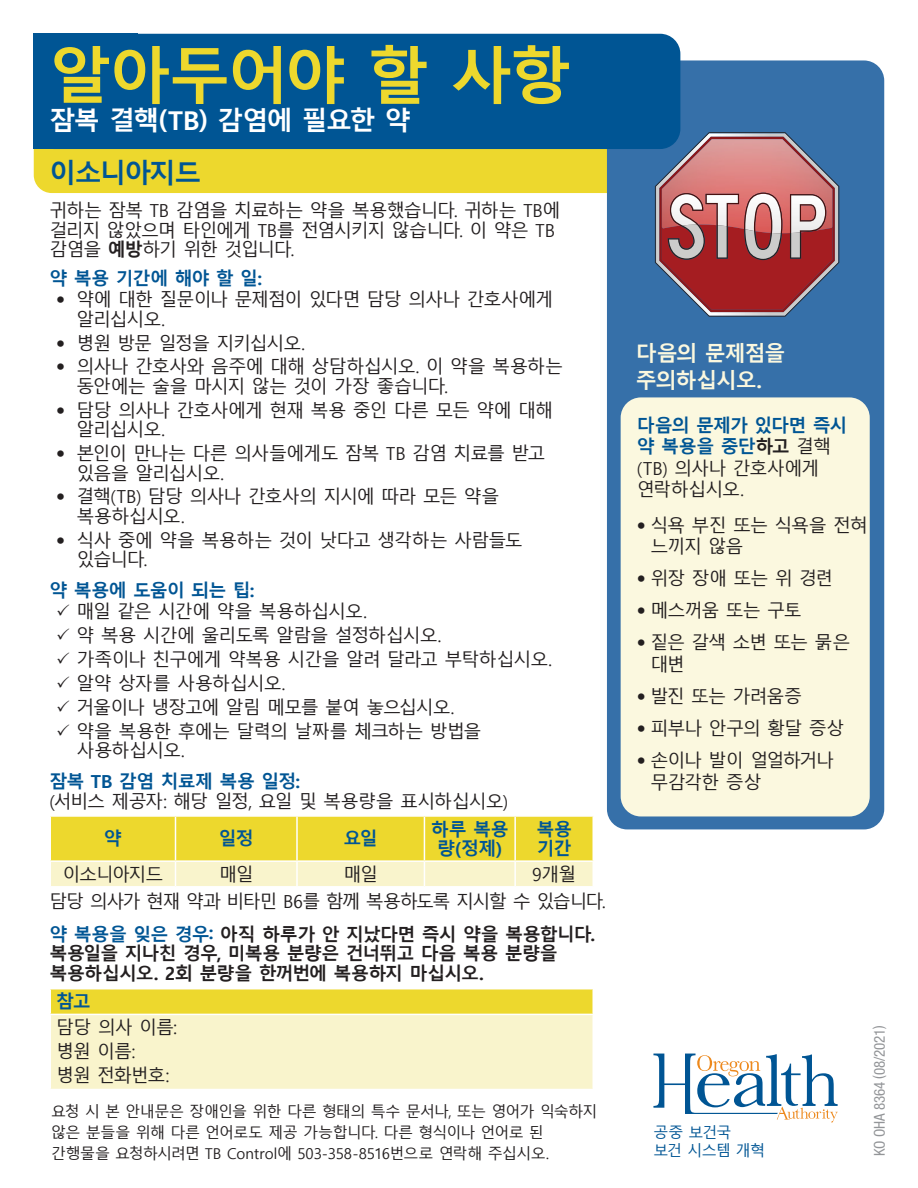
<style>
.page{position:relative;width:918px;height:1188px;background:#fff}
.page>*{position:absolute;margin:0;border:0;box-sizing:border-box;transform-origin:0 0}
.t1{font:700 61.65px "Malgun Gothic";letter-spacing:-.045em;color:#edd82d}
.text{font:700 27px "Malgun Gothic";letter-spacing:-.07em;color:#005594}
.t2{font:700 25.95px "Malgun Gothic";letter-spacing:-.055em;color:#fff}
.subtitle{font:700 21px/27px "Malgun Gothic";letter-spacing:-.055em;color:#fbf8df}
.text-2{font:18px/19.5px "Malgun Gothic";letter-spacing:-.06em;color:#231f20}
.subtitle-2{font:700 18px/19.5px "Malgun Gothic";letter-spacing:-.045em;color:#231f20}
.text-3{font:18px/19.5px "Malgun Gothic";letter-spacing:-.04em;color:#231f20}
.subtitle-3{font:700 18px "Malgun Gothic";letter-spacing:-.035em;color:#005594}
.text-4{font:18px "Malgun Gothic";letter-spacing:-.085em;color:#231f20}
.Center_Table_Blue_12{font:700 18px/19.5px "Malgun Gothic";letter-spacing:-.045em;color:#005594;text-align:center}
.text-5{font:18px "Malgun Gothic";letter-spacing:-.035em;color:#231f20}
.Left_Table_Blue_12_A{font:700 18px "Malgun Gothic";color:#005594}
.footnote{font:15px/21px "Malgun Gothic";letter-spacing:-.045em;color:#231f20}
.t3{font:condensed 15px "Helvetica Neue LT Std";letter-spacing:-.005em;color:#939598}
.t4{font:15px "Malgun Gothic";letter-spacing:-.05em;color:#005594}
.s1{font-weight:700}
.s2{font-family:"Helvetica Neue LT Std";font-stretch:condensed}
.s3{color:#005594}
.s4{font-weight:700;color:#005594}
</style>
<div class="page">
<div style="left:34px;top:126px;width:642px;height:67px;background:#edd82d;border-radius:18px"></div>
<div style="left:607px;top:60px;width:277px;height:769px;background:#3670a9;border-radius:20px"></div>
<div style="left:34px;top:34px;width:646px;height:115px;background:#005594;border-radius:20px"></div>
<div style="left:621px;top:397px;width:249px;height:419px;background:#fbf8df;border-radius:20px"></div>
<svg style="left:50px;top:816px;width:543px;height:70px"></svg>
<hr style="left:515px;top:860px;width:79px;height:2px;background:#fff">
<hr style="left:514px;top:862px;width:2px;height:24px;background:#fff">
<hr style="left:592px;top:862px;width:2px;height:24px;background:#fff">
<div style="left:50px;top:989px;width:543px;height:25px;background:#edd82d"></div>
<div style="left:50px;top:1014px;width:543px;height:76px;background:#f9f4cc"></div>
<svg style="left:50px;top:989px;width:1px;height:25px"></svg>
<hr style="left:592px;top:989px;width:2px;height:25px;background:#fff">
<hr style="left:50px;top:1014px;width:544px;height:1px;background:#fff">
<hr style="left:50px;top:1015px;width:1px;height:74px;background:#fff">
<hr style="left:592px;top:1015px;width:2px;height:74px;background:#fff">
<hr style="left:50px;top:1089px;width:544px;height:1px;background:#fff">
<svg style="left:655px;top:132px;width:184px;height:185px"></svg>
<img style="left:707px;top:195px;width:31px;height:31px">
<svg style="left:653px;top:1054px;width:185px;height:69px"></svg>
<p class="t1" style="left:50px;top:40px;width:523px">알아두어야 할 사항</p>
<p class="t2" style="left:50px;top:105px;width:363px">잠복 결핵(TB) 감염에 필요한 약</p>
<p class="text" style="left:50px;top:157px;width:153px">이소니아지드</p>
<p class="text-2" style="left:50px;top:201px;width:512px">귀하는 잠복 TB 감염을 치료하는 약을 복용했습니다. 귀하는 TB에 걸리지 않았으며 타인에게 TB를 전염시키지 않습니다. 이 약은 TB 감염을 <span class="s1">예방</span>하기 위한 것입니다.</p>
<p class="subtitle-3" style="left:50px;top:267px;width:214px">약 복용 기간에 해야 할 일:</p>
<p class="text-2" style="left:76px;top:290px;width:478px;text-indent:-20px"><span class="s2">•</span> 약에 대한 질문이나 문제점이 있다면 담당 의사나 간호사에게 알리십시오.</p>
<p class="text-2" style="left:56px;top:334px;width:250px"><span class="s2">•</span> 병원 방문 일정을 지키십시오.</p>
<p class="text-3" style="left:76px;top:358px;width:488px;text-indent:-20px"><span class="s2">•</span> 의사나 간호사와 음주에 대해 상담하십시오. 이 약을 복용하는 동안에는 술을 마시지 않는 것이 가장 좋습니다.</p>
<p class="text-2" style="left:76px;top:401px;width:478px;text-indent:-20px"><span class="s2">•</span> 담당 의사나 간호사에게 현재 복용 중인 다른 모든 약에 대해 알리십시오.</p>
<p class="text-2" style="left:76px;top:444px;width:471px;text-indent:-20px"><span class="s2">•</span> 본인이 만나는 다른 의사들에게도 잠복 TB 감염 치료를 받고 있음을 알리십시오.</p>
<p class="text-2" style="left:76px;top:487px;width:425px;text-indent:-20px"><span class="s2">•</span> 결핵(TB) 담당 의사나 간호사의 지시에 따라 모든 약을 복용하십시오.</p>
<p class="text-2" style="left:76px;top:531px;width:448px;text-indent:-20px"><span class="s2">•</span> 식사 중에 약을 복용하는 것이 낫다고 생각하는 사람들도 있습니다.</p>
<p class="subtitle-3" style="left:50px;top:580px;width:207px">약 복용에 도움이 되는 팁:</p>
<p class="text-2" style="left:56px;top:603px;width:312px">✓ 매일 같은 시간에 약을 복용하십시오.</p>
<p class="text-2" style="left:56px;top:626px;width:387px">✓ 약 복용 시간에 울리도록 알람을 설정하십시오.</p>
<p class="text-2" style="left:56px;top:650px;width:497px">✓ 가족이나 친구에게 약복용 시간을 알려 달라고 부탁하십시오.</p>
<p class="text-5" style="left:56px;top:673px;width:231px">✓ 알약 상자를 사용하십시오.</p>
<p class="text-2" style="left:56px;top:698px;width:400px">✓ 거울이나 냉장고에 알림 메모를 붙여 놓으십시오.</p>
<p class="text-2" style="left:76px;top:722px;width:407px;text-indent:-20px">✓ 약을 복용한 후에는 달력의 날짜를 체크하는 방법을 사용하십시오.</p>
<p class="subtitle-3" style="left:50px;top:770px;width:252px">잠복 TB 감염 치료제 복용 일정:</p>
<p class="text-2" style="left:50px;top:792px;width:460px">(서비스 제공자: 해당 일정, 요일 및 복용량을 표시하십시오)</p>
<p class="Center_Table_Blue_12" style="left:104px;top:829px;width:19px">약</p>
<p class="Center_Table_Blue_12" style="left:219px;top:829px;width:36px">일정</p>
<p class="Center_Table_Blue_12" style="left:344px;top:829px;width:36px">요일</p>
<p class="Center_Table_Blue_12" style="left:431px;top:820px;width:79px">하루 복용 량(정제)</p>
<p class="Center_Table_Blue_12" style="left:536px;top:820px;width:37px;text-align:left">복용 기간</p>
<p class="text-2" style="left:62px;top:865px;width:103px">이소니아지드</p>
<p class="text-2" style="left:219px;top:865px;width:36px">매일</p>
<p class="text-2" style="left:344px;top:865px;width:36px">매일</p>
<p class="text-2" style="left:532px;top:865px;width:46px">9개월</p>
<p class="text-4" style="left:50px;top:891px;width:558px">담당 의사가 현재 약과 비타민 B6를 함께 복용하도록 지시할 수 있습니다.</p>
<p class="subtitle-2" style="left:50px;top:925px;width:547px"><span class="s3">약 복용을 잊은 경우:</span> 아직 하루가 안 지났다면 즉시 약을 복용합니다. 복용일을 지나친 경우, 미복용 분량은 건너뛰고 다음 복용 분량을 복용하십시오. 2회 분량을 한꺼번에 복용하지 마십시오.</p>
<p class="Left_Table_Blue_12_A" style="left:56px;top:991px;width:36px">참고</p>
<p class="text-2" style="left:56px;top:1018px;width:122px">담당 의사 이름:</p>
<p class="text-2" style="left:56px;top:1042px;width:81px">병원 이름:</p>
<p class="text-2" style="left:56px;top:1066px;width:115px">병원 전화번호:</p>
<p class="footnote" style="left:51px;top:1102px;width:548px">요청 시 본 안내문은 장애인을 위한 다른 형태의 특수 문서나, 또는 영어가 익숙하지 않은 분들을 위해 다른 언어로도 제공 가능합니다. 다른 형식이나 언어로 된 간행물을 요청하시려면 TB Control에 503-358-8516번으로 연락해 주십시오.</p>
<p class="subtitle" style="left:636px;top:340px;width:151px">다음의 문제점을 주의하십시오.</p>
<p class="text-2" style="left:637px;top:415px;width:212px;line-height:21.6px"><span class="s4">다음의 문제가 있다면 즉시 약 복용을 중단</span><span class="s1">하고</span> 결핵 (TB) 의사나 간호사에게 연락하십시오.</p>
<p class="text-2" style="left:650px;top:515px;width:219px;line-height:21.6px;text-indent:-14px"><span class="s2">•</span> 식욕 부진 또는 식욕을 전혀 느끼지 않음</p>
<p class="text-2" style="left:637px;top:569px;width:198px"><span class="s2">•</span> 위장 장애 또는 위 경련</p>
<p class="text-2" style="left:637px;top:601px;width:166px"><span class="s2">•</span> 메스꺼움 또는 구토</p>
<p class="text-2" style="left:650px;top:632px;width:201px;line-height:21.6px;text-indent:-14px"><span class="s2">•</span> 짙은 갈색 소변 또는 묽은 대변</p>
<p class="text-2" style="left:637px;top:687px;width:167px"><span class="s2">•</span> 발진 또는 가려움증</p>
<p class="text-2" style="left:637px;top:719px;width:209px"><span class="s2">•</span> 피부나 안구의 황달 증상</p>
<p class="text-2" style="left:650px;top:750px;width:185px;line-height:21.6px;text-indent:-14px"><span class="s2">•</span> 손이나 발이 얼얼하거나 무감각한 증상</p>
<p class="t4" style="left:653px;top:1125px;width:80px">공중 보건국</p>
<p class="t4" style="left:653px;top:1143px;width:113px">보건 시스템 개혁</p>
<p class="t3" style="left:871px;top:1156px;width:132px;rotate:-90deg">KO OHA 8364 (08/2021)</p>
</div>
